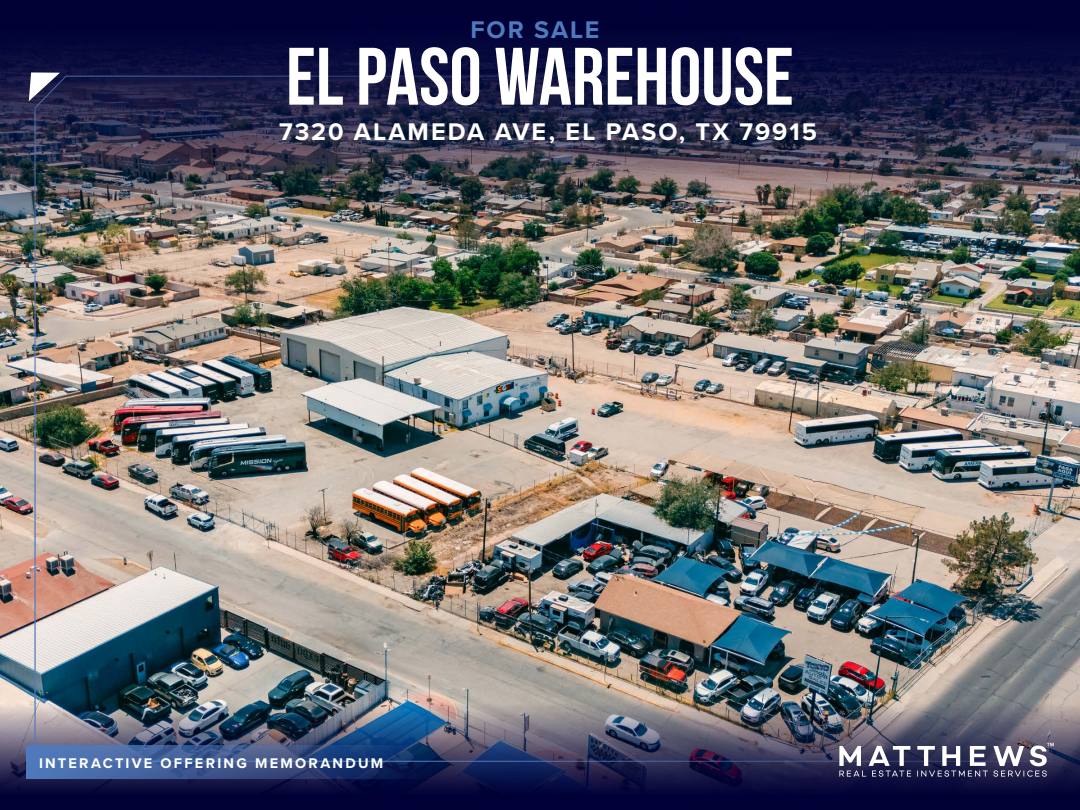
<style>
.page{position:relative;width:1080px;height:810px;background:#fff}
.page>*{position:absolute;margin:0;border:0;box-sizing:border-box;transform-origin:0 0}
.t1{font:700 81.25px "Bebas Neue";color:#fff}
.t2{font:700 25px "Proxima Nova";letter-spacing:.08em;color:#fff}
.t3{font:700 25px "Proxima Nova";letter-spacing:.075em;color:#4f7abd}
.t4{font:700 14.5px "Proxima Nova";letter-spacing:.155em;color:#fff}
</style>
<div class="page">
<img style="left:0;top:288px;width:1080px;height:391px">
<img style="left:0;top:679px;width:1080px;height:131px">
<img style="left:0;top:0;width:1080px;height:288px">
<img style="left:34px;top:75px;width:1019px;height:688px">
<svg style="left:29px;top:72px;width:31px;height:29px"></svg>
<svg style="left:26px;top:745px;width:407px;height:34px;background:#36538c"></svg>
<svg style="left:839px;top:743px;width:215px;height:34px"></svg>
<p class="t3" style="left:470px;top:11px;width:130px">FOR SALE</p>
<h1 class="t1" style="left:286px;top:32px;width:509px">EL PASO WAREHOUSE</h1>
<p class="t2" style="left:279px;top:113px;width:539px">7320 ALAMEDA AVE, EL PASO, TX 79915</p>
<p class="t4" style="left:39px;top:752px;width:346px">INTERACTIVE OFFERING MEMORANDUM</p>
</div>
